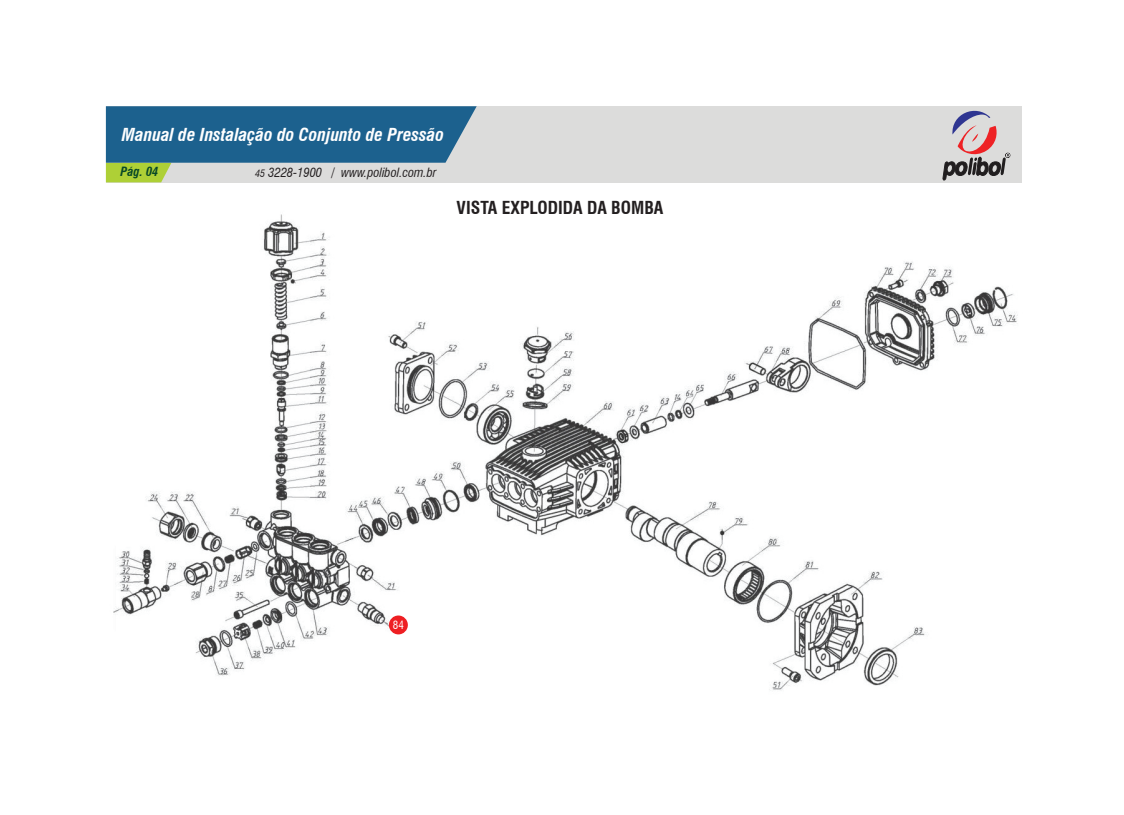
<style>
.page{position:relative;width:1124px;height:815px;background:#fff}
.page>*{position:absolute;margin:0;border:0;box-sizing:border-box;transform-origin:0 0}
.t1{font:italic 700 condensed 17.5px "Swiss 721 BT";color:#fff}
.t2{font:700 condensed 17.5px "Swiss 721 BT";color:#231f20}
.t3{font:italic condensed 12.5px "Swiss 721 BT";color:#231f20}
.t4{font:italic 700 condensed 12.5px "Swiss 721 BT";color:#084827}
.t5{font:condensed 11px "Swiss 721 BT";color:#fff}
.s1{font-size:10px}
</style>
<div class="page">
<img style="left:113px;top:214px;width:905px;height:476px">
<div style="left:106px;top:106px;width:915px;height:76px;background:#dcdcdb"></div>
<svg style="left:106px;top:106px;width:370px;height:76px"></svg>
<svg style="left:942px;top:110px;width:68px;height:71px"></svg>
<div style="left:389px;top:615px;width:19px;height:19px;background:#ee1f23;border-radius:50%"></div>
<p class="t1" style="left:122px;top:124px;width:324px">Manual de Instalação do Conjunto de Pressão</p>
<p class="t4" style="left:121px;top:164px;width:39px">Pág. 04</p>
<p class="t3" style="left:255px;top:165px;width:183px"><span class="s1">45</span> 3228-1900 / www.polibol.com.br</p>
<p class="t2" style="left:456px;top:197px;width:208px">VISTA EXPLODIDA DA BOMBA</p>
<p class="t5" style="left:393px;top:619px;width:12px">84</p>
</div>
